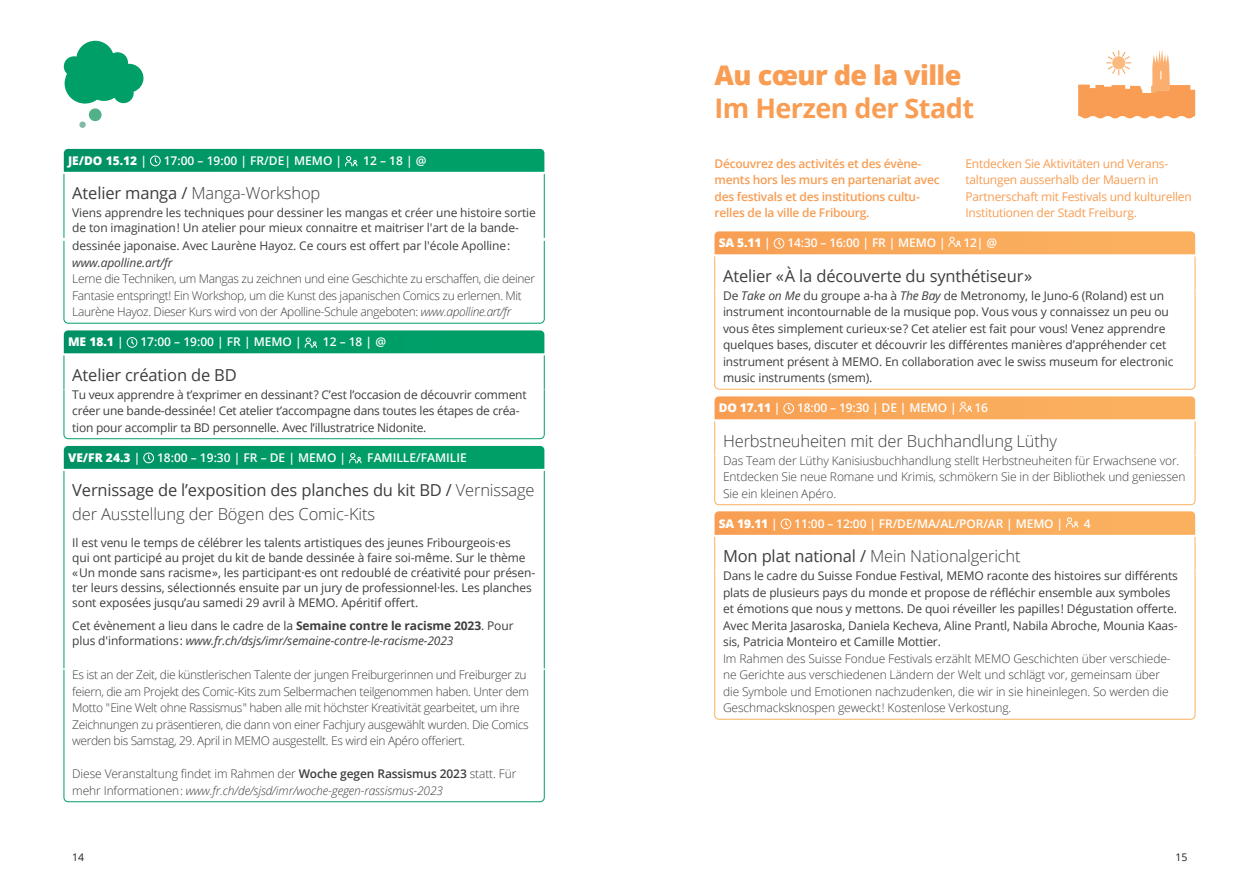
<style>
.page{position:relative;width:1259px;height:893px;background:#fff}
.page>*{position:absolute;margin:0;border:0;box-sizing:border-box;transform-origin:0 0}
.t1{font:700 27px "Open Sans";letter-spacing:-.02em;color:#f89d53}
.t2{font:800 27px "Open Sans";letter-spacing:-.02em;color:#f89d53}
.t3{font:300 16.5px/24px "Open Sans";letter-spacing:-.01em;color:#3e3e3f}
.t4{font:16.5px "Open Sans";letter-spacing:-.01em;color:#3e3e3f}
.t5{font:12px/16.5px "Open Sans";letter-spacing:-.01em;color:#3e3e3f}
.t6{font:300 12px/16.5px "Open Sans";letter-spacing:-.03em;color:#3e3e3f}
.t7{font:300 12px/16.5px "Open Sans";letter-spacing:-.01em;color:#3e3e3f}
.t8{font:600 12px "Open Sans";color:#fff}
.t9{font:12px/16.5px "Open Sans";letter-spacing:-.02em;color:#f89d53}
.t10{font:600 12px/16.5px "Open Sans";letter-spacing:-.02em;color:#f89d53}
.t11{font:800 12px "Open Sans";color:#fff}
.t12{font:italic 12px "Open Sans";letter-spacing:-.01em;color:#3e3e3f}
.t13{font:10.5px "Open Sans";color:#231f20}
.s1{font-weight:600}
.s2{font-weight:400}
.s3{font-style:italic}
.s4{font-weight:700}
</style>
<div class="page">
<svg style="left:1078px;top:49px;width:117px;height:69px"></svg>
<svg style="left:64px;top:41px;width:79px;height:63px"></svg>
<div style="left:89px;top:108px;width:13px;height:13px;background:#51b188;border-radius:50%"></div>
<div style="left:79px;top:121px;width:7px;height:7px;background:#82baa6;border-radius:50%"></div>
<hr style="left:64px;top:174px;width:1px;height:64px;background:#009f68">
<hr style="left:544px;top:174px;width:1px;height:64px;background:#009f68">
<svg style="left:64px;top:241px;width:480px;height:82px"></svg>
<hr style="left:64px;top:355px;width:1px;height:34px;background:#009f68">
<hr style="left:544px;top:355px;width:1px;height:34px;background:#009f68">
<svg style="left:64px;top:389px;width:480px;height:50px"></svg>
<hr style="left:64px;top:471px;width:1px;height:197px;background:#009f68">
<hr style="left:544px;top:471px;width:1px;height:197px;background:#009f68">
<svg style="left:64px;top:670px;width:480px;height:132px"></svg>
<svg style="left:64px;top:149px;width:480px;height:23px;background:#049b69"></svg>
<svg style="left:64px;top:330px;width:480px;height:23px;background:#069c6a"></svg>
<svg style="left:64px;top:446px;width:480px;height:23px;background:#039b69"></svg>
<hr style="left:714px;top:256px;width:1px;height:34px;background:#fab05f">
<hr style="left:1194px;top:256px;width:1px;height:34px;background:#fab05f">
<svg style="left:714px;top:290px;width:481px;height:99px"></svg>
<hr style="left:714px;top:421px;width:1px;height:34px;background:#fab05f">
<hr style="left:1194px;top:421px;width:1px;height:34px;background:#fab05f">
<svg style="left:714px;top:455px;width:481px;height:50px"></svg>
<hr style="left:714px;top:537px;width:1px;height:33px;background:#fab05f">
<hr style="left:1194px;top:537px;width:1px;height:33px;background:#fab05f">
<svg style="left:714px;top:571px;width:481px;height:148px"></svg>
<svg style="left:714px;top:231px;width:481px;height:23px;background:#f9ab5f"></svg>
<svg style="left:714px;top:396px;width:481px;height:23px;background:#f9ab5f"></svg>
<svg style="left:714px;top:511px;width:481px;height:24px;background:#f9ab5f"></svg>
<p class="t11" style="left:68px;top:151px;width:80px">JE/DO 15.12 <span class="s1">|</span></p>
<p class="t8" style="left:164px;top:152px;width:180px">17:00 – 19:00 | FR/DE| MEMO |</p>
<p class="t8" style="left:363px;top:152px;width:65px">12 – 18 | @</p>
<h2 class="t3" style="left:72px;top:181px;width:249px"><span class="s2">Atelier manga /</span> Manga-Workshop</h2>
<p class="t5" style="left:72px;top:205px;width:465px;line-height:15px">Viens apprendre les techniques pour dessiner les mangas et créer une histoire sortie de ton imagination! Un atelier pour mieux connaitre et maitriser l'art de la bande-</p>
<p class="t5" style="left:72px;top:237px;width:439px">dessinée japonaise. Avec Laurène Hayoz. Ce cours est offert par l'école Apolline :</p>
<p class="t12" style="left:72px;top:254px;width:102px">www.apolline.art/fr</p>
<p class="t6" style="left:72px;top:270px;width:464px">Lerne die Techniken, um Mangas zu zeichnen und eine Geschichte zu erschaffen, die deiner<br>Fantasie entspringt! Ein Workshop, um die Kunst des japanischen Comics zu erlernen. Mit<br>Laurène Hayoz. Dieser Kurs wird von der Apolline-Schule angeboten: <span class="s3">www.apolline.art/fr</span></p>
<p class="t11" style="left:68px;top:333px;width:57px">ME 18.1 <span class="s1">|</span></p>
<p class="t8" style="left:140px;top:333px;width:163px">17:00 – 19:00 | FR | MEMO |</p>
<p class="t8" style="left:323px;top:333px;width:65px">12 – 18 | @</p>
<h2 class="t4" style="left:72px;top:363px;width:166px">Atelier création de BD</h2>
<p class="t5" style="left:72px;top:386px;width:456px">Tu veux apprendre à t’exprimer en dessinant? C’est l’occasion de découvrir comment créer une bande-dessinée! Cet atelier t’accompagne dans toutes les étapes de créa&shy;tion pour accomplir ta BD personnelle. Avec l’illustratrice Nidonite.</p>
<p class="t11" style="left:68px;top:448px;width:74px">VE/FR 24.3 <span class="s1">|</span></p>
<p class="t8" style="left:157px;top:449px;width:191px">18:00 – 19:30 | FR – DE | MEMO |</p>
<p class="t8" style="left:367px;top:449px;width:101px">FAMILLE/FAMILIE</p>
<h2 class="t3" style="left:72px;top:478px;width:464px"><span class="s2">Vernissage de l’exposition des planches du kit BD /</span> Vernissage der Ausstellung der Bögen des Comic-Kits</h2>
<p class="t5" style="left:72px;top:535px;width:464px;line-height:15px">Il est venu le temps de célébrer les talents artistiques des jeunes Fribourgeois·es<br>qui ont participé au projet du kit de bande dessinée à faire soi-même. Sur le thème «Un monde sans racisme», les participant·es ont redoublé de créativité pour présen&shy;ter leurs dessins, sélectionnés ensuite par un jury de professionnel·les. Les planches sont exposées jusqu’au samedi 29 avril à MEMO. Apéritif offert.</p>
<p class="t5" style="left:72px;top:617px;width:443px;line-height:15px">Cet évènement a lieu dans le cadre de la <span class="s4">Semaine contre le racisme 2023</span>. Pour plus d'informations: <span class="s3">www.fr.ch/dsjs/imr/semaine-contre-le-racisme-2023</span></p>
<p class="t6" style="left:72px;top:666px;width:458px">Es ist an der Zeit, die künstlerischen Talente der jungen Freiburgerinnen und Freiburger zu feiern, die am Projekt des Comic-Kits zum Selbermachen teilgenommen haben. Unter dem Motto "Eine Welt ohne Rassismus" haben alle mit höchster Kreativität gearbeitet, um ihre Zeichnungen zu präsentieren, die dann von einer Fachjury ausgewählt wurden. Die Comics werden bis Samstag, 29. April in MEMO ausgestellt. Es wird ein Apéro offeriert.</p>
<p class="t7" style="left:72px;top:765px;width:446px">Diese Veranstaltung findet im Rahmen der <span class="s1">Woche gegen Rassismus 2023</span> statt. Für mehr Informationen: <span class="s3">www.fr.ch/de/sjsd/imr/woche-gegen-rassismus-2023</span></p>
<h1 class="t2" style="left:714px;top:55px;width:248px">Au cœur de la ville</h1>
<h1 class="t1" style="left:714px;top:89px;width:261px">Im Herzen der Stadt</h1>
<p class="t10" style="left:714px;top:155px;width:227px">Découvrez des activités et des évène&shy;ments hors les murs en partenariat avec des festivals et des institutions cultu&shy;relles de la ville de Fribourg.</p>
<p class="t9" style="left:965px;top:155px;width:228px">Entdecken Sie Aktivitäten und Verans&shy;taltungen ausserhalb der Mauern in Partnerschaft mit Festivals und kulturellen Institutionen der Stadt Freiburg.</p>
<p class="t11" style="left:719px;top:234px;width:54px">SA 5.11 <span class="s1">|</span></p>
<p class="t8" style="left:787px;top:234px;width:160px">14:30 – 16:00 | FR | MEMO |</p>
<p class="t8" style="left:963px;top:234px;width:35px">12| @</p>
<h2 class="t4" style="left:723px;top:264px;width:311px">Atelier «À la découverte du synthétiseur»</h2>
<p class="t5" style="left:723px;top:287px;width:452px">De <span class="s3">Take on Me</span> du groupe a-ha à <span class="s3">The Bay</span> de Metronomy, le Juno-6 (Roland) est un instrument incontournable de la musique pop. Vous vous y connaissez un peu ou vous êtes simplement curieux·se? Cet atelier est fait pour vous! Venez apprendre quelques bases, discuter et découvrir les différentes manières d’appréhender cet instrument présent à MEMO. En collaboration avec le swiss museum for electronic music instruments (smem).</p>
<p class="t11" style="left:719px;top:399px;width:63px">DO 17.11 <span class="s1">|</span></p>
<p class="t8" style="left:797px;top:399px;width:161px">18:00 – 19:30 | DE | MEMO |</p>
<p class="t8" style="left:974px;top:399px;width:15px">16</p>
<h2 class="t3" style="left:723px;top:428px;width:335px">Herbstneuheiten mit der Buchhandlung Lüthy</h2>
<p class="t7" style="left:723px;top:452px;width:464px">Das Team der Lüthy Kanisiusbuchhandlung stellt Herbstneuheiten für Erwachsene vor.<br>Entdecken Sie neue Romane und Krimis, schmökern Sie in der Bibliothek und geniessen<br>Sie ein kleinen Apéro.</p>
<p class="t11" style="left:719px;top:514px;width:61px">SA 19.11 <span class="s1">|</span></p>
<p class="t8" style="left:794px;top:515px;width:270px">11:00 – 12:00 | FR/DE/MA/AL/POR/AR | MEMO |</p>
<p class="t8" style="left:1084px;top:515px;width:8px">4</p>
<h2 class="t3" style="left:723px;top:544px;width:299px"><span class="s2">Mon plat national /</span> Mein Nationalgericht</h2>
<p class="t5" style="left:723px;top:567px;width:456px">Dans le cadre du Suisse Fondue Festival, MEMO raconte des histoires sur différents plats de plusieurs pays du monde et propose de réfléchir ensemble aux symboles et émotions que nous y mettons. De quoi réveiller les papilles! Dégustation offerte.<br>Avec Merita Jasaroska, Daniela Kecheva, Aline Prantl, Nabila Abroche, Mounia Kaas&shy;sis, Patricia Monteiro et Camille Mottier.</p>
<p class="t7" style="left:723px;top:650px;width:449px">Im Rahmen des Suisse Fondue Festivals erzählt MEMO Geschichten über verschiede&shy;ne Gerichte aus verschiedenen Ländern der Welt und schlägt vor, gemeinsam über die Symbole und Emotionen nachzudenken, die wir in sie hineinlegen. So werden die Geschmacksknospen geweckt! Kostenlose Verkostung.</p>
<p class="t13" style="left:72px;top:850px;width:14px">14</p>
<p class="t13" style="left:1175px;top:850px;width:14px">15</p>
</div>
